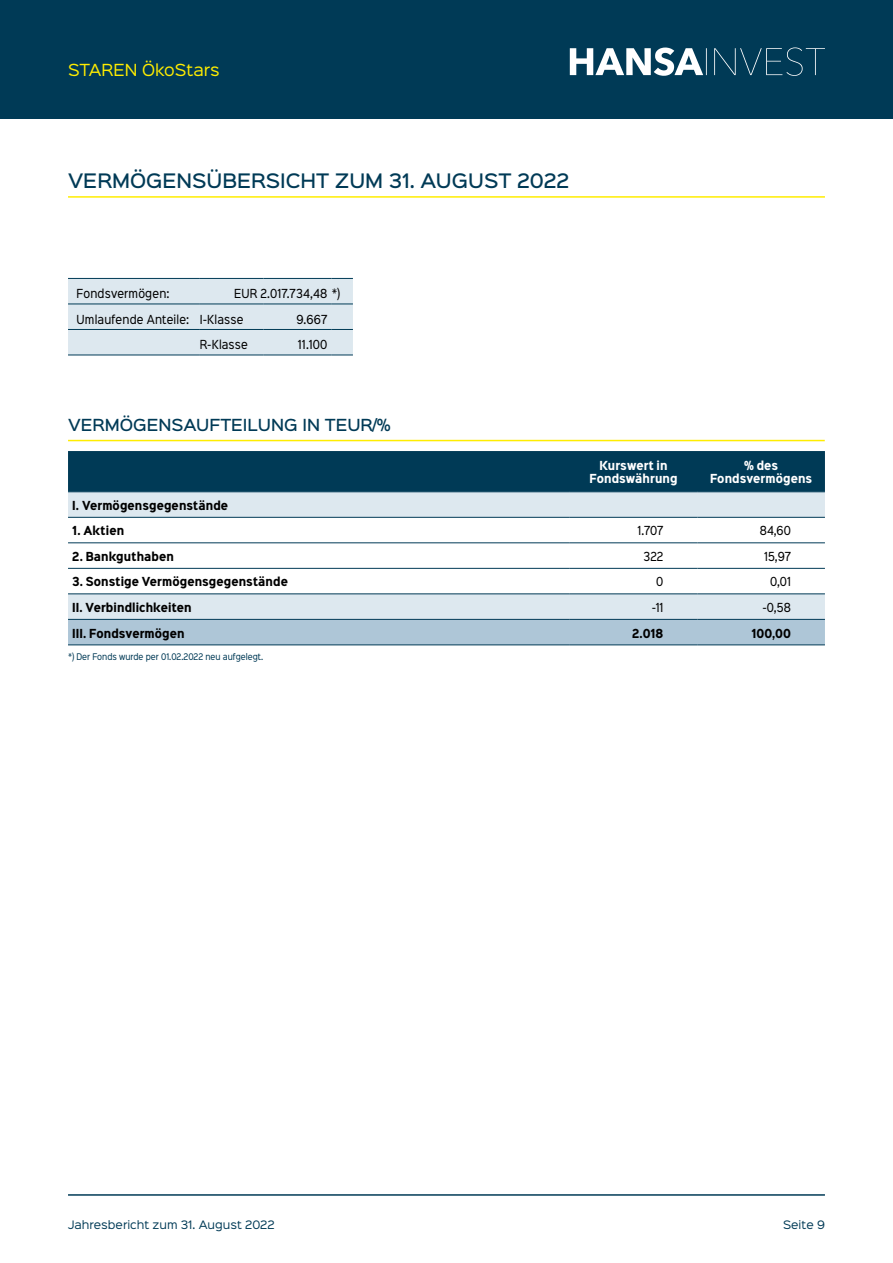
<style>
.page{position:relative;width:893px;height:1263px;background:#fff}
.page>*{position:absolute;margin:0;border:0;box-sizing:border-box;transform-origin:0 0}
.t1{font:500 18px "Sinkin Sans 500";color:#003a56}
.t2{font:500 15px "Sinkin Sans 500";color:#003a56}
.t3{font:15px "Sinkin Sans 400";color:#ffed00}
.t4{font:700 11.25px "Sinkin Sans Narrow W01 700";letter-spacing:.01em;color:#000}
.t5{font:11.25px "Sinkin Sans Narrow W01 400 Rg";letter-spacing:.015em;color:#000}
.t6{font:700 11.25px/13.5px "Sinkin Sans Narrow W01 700";letter-spacing:.01em;color:#fff;text-align:center}
.t7{font:10.5px "Sinkin Sans 400";color:#003a56}
.t8{font:8.25px "Sinkin Sans Narrow W01 400 Rg";color:#003a56}
</style>
<div class="page">
<div style="left:0;top:0;width:893px;height:119px;background:#003a56"></div>
<svg style="left:570px;top:47px;width:255px;height:29px"></svg>
<hr style="left:68px;top:1194px;width:757px;height:2px;background:#003a56">
<div style="left:68px;top:451px;width:757px;height:40px;background:#003a56"></div>
<svg style="left:68px;top:492px;width:757px;height:127px"></svg>
<div style="left:68px;top:620px;width:757px;height:24px;background:#aec6d7"></div>
<hr style="left:68px;top:491px;width:502px;height:1px;background:#003a56">
<hr style="left:570px;top:491px;width:127px;height:1px;background:#003a56">
<hr style="left:697px;top:491px;width:128px;height:1px;background:#003a56">
<hr style="left:68px;top:542px;width:502px;height:1px;background:#003a56">
<hr style="left:570px;top:542px;width:127px;height:1px;background:#003a56">
<hr style="left:697px;top:542px;width:128px;height:1px;background:#003a56">
<hr style="left:570px;top:517px;width:127px;height:1px;background:#003a56">
<hr style="left:697px;top:517px;width:128px;height:1px;background:#003a56">
<hr style="left:570px;top:568px;width:127px;height:1px;background:#003a56">
<hr style="left:697px;top:568px;width:128px;height:1px;background:#003a56">
<hr style="left:570px;top:593px;width:127px;height:1px;background:#003a56">
<hr style="left:697px;top:593px;width:128px;height:1px;background:#003a56">
<hr style="left:68px;top:517px;width:502px;height:1px;background:#003a56">
<hr style="left:68px;top:568px;width:502px;height:1px;background:#003a56">
<hr style="left:68px;top:593px;width:502px;height:1px;background:#003a56">
<hr style="left:68px;top:619px;width:502px;height:1px;background:#003a56">
<hr style="left:570px;top:619px;width:127px;height:1px;background:#003a56">
<hr style="left:697px;top:619px;width:128px;height:1px;background:#003a56">
<hr style="left:68px;top:644px;width:502px;height:1px;background:#003a56">
<hr style="left:570px;top:644px;width:127px;height:1px;background:#003a56">
<hr style="left:697px;top:644px;width:128px;height:1px;background:#003a56">
<hr style="left:68px;top:440px;width:757px;height:1px;background:#ffed00">
<hr style="left:68px;top:196px;width:757px;height:2px;background:#ffed00">
<div style="left:68px;top:278px;width:285px;height:78px;background:#dde8ef"></div>
<hr style="left:200px;top:278px;width:64px;height:1px;background:#003a56">
<hr style="left:264px;top:278px;width:68px;height:1px;background:#003a56">
<hr style="left:200px;top:304px;width:64px;height:1px;background:#003a56">
<hr style="left:264px;top:304px;width:68px;height:1px;background:#003a56">
<h2 class="t3" style="left:68px;top:57px;width:153px">STAREN ÖkoStars</h2>
<h1 class="t1" style="left:68px;top:165px;width:384px">VERMÖGENSÜBERSICHT ZUM 31. AUGUST</h1>
<h1 class="t1" style="left:517px;top:165px;width:54px">2022</h1>
<p class="t5" style="left:77px;top:286px;width:94px">Fondsvermögen:</p>
<p class="t5" style="left:234px;top:286px;width:107px">EUR 2.017.734,48 *)</p>
<p class="t5" style="left:77px;top:311px;width:168px">Umlaufende Anteile: I-Klasse</p>
<p class="t5" style="left:296px;top:311px;width:32px">9.667</p>
<p class="t5" style="left:200px;top:337px;width:50px">R-Klasse</p>
<p class="t5" style="left:298px;top:337px;width:31px">11.100</p>
<h2 class="t2" style="left:68px;top:412px;width:324px">VERMÖGENSAUFTEILUNG IN TEUR/%</h2>
<p class="t6" style="left:590px;top:458px;width:90px">Kurswert in<br>Fondswährung</p>
<p class="t6" style="left:710px;top:458px;width:104px">% des<br>Fondsvermögens</p>
<p class="t4" style="left:72px;top:497px;width:157px">I. Vermögensgegenstände</p>
<p class="t4" style="left:72px;top:523px;width:53px">1. Aktien</p>
<p class="t5" style="left:638px;top:523px;width:27px">1.707</p>
<p class="t5" style="left:760px;top:523px;width:33px">84,60</p>
<p class="t4" style="left:72px;top:548px;width:103px">2. Bankguthaben</p>
<p class="t5" style="left:644px;top:548px;width:21px">322</p>
<p class="t5" style="left:764px;top:548px;width:28px">15,97</p>
<p class="t4" style="left:72px;top:574px;width:217px">3. Sonstige Vermögensgegenstände</p>
<p class="t5" style="left:656px;top:574px;width:9px">0</p>
<p class="t5" style="left:770px;top:574px;width:22px">0,01</p>
<p class="t4" style="left:72px;top:599px;width:121px">II. Verbindlichkeiten</p>
<p class="t5" style="left:652px;top:599px;width:13px">-11</p>
<p class="t5" style="left:763px;top:599px;width:30px">-0,58</p>
<p class="t4" style="left:72px;top:625px;width:114px">III. Fondsvermögen</p>
<p class="t4" style="left:632px;top:625px;width:33px">2.018</p>
<p class="t4" style="left:751px;top:625px;width:41px">100,00</p>
<p class="t8" style="left:68px;top:651px;width:197px">*) Der Fonds wurde per 01.02.2022 neu aufgelegt.</p>
<p class="t7" style="left:68px;top:1216px;width:208px">Jahresbericht zum 31. August 2022</p>
<p class="t7" style="left:783px;top:1216px;width:43px">Seite 9</p>
</div>
